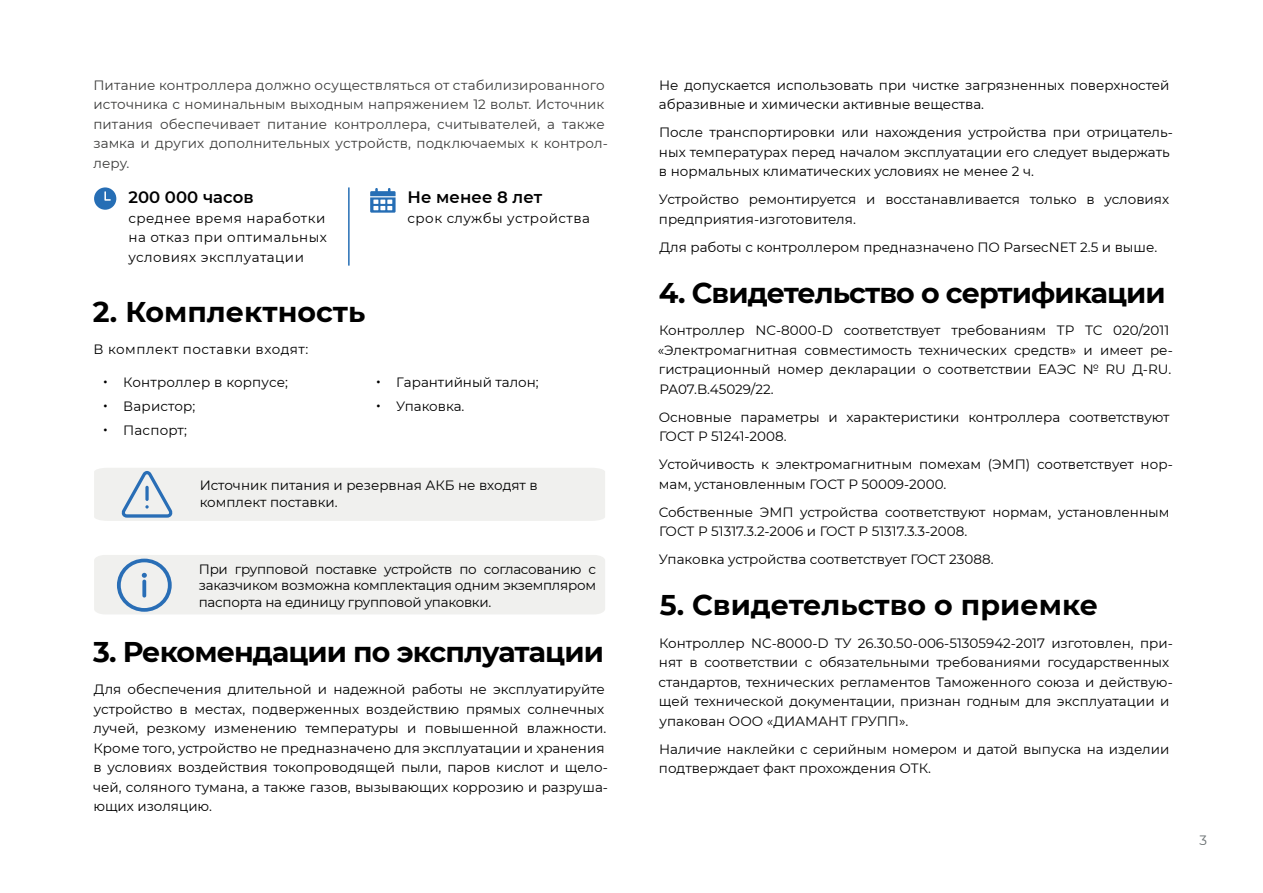
<style>
.page{position:relative;width:1263px;height:893px;background:#fff}
.page>*{position:absolute;margin:0;border:0;box-sizing:border-box;transform-origin:0 0}
.заголовок{font:700 28.5px "Montserrat";letter-spacing:-.03em;color:#000}
.заголовок-2{font:700 28.5px "Montserrat";color:#000}
.t1{font:600 16.5px "Montserrat";letter-spacing:.005em;color:#000}
.текст{font:13.5px/19.5px "Montserrat";color:#000}
.t2{font:13.5px/19.5px "Montserrat";letter-spacing:.005em;color:#3c3c3b}
.текст-2{font:13.5px/19.5px "Montserrat";letter-spacing:.035em;color:#000}
.Заголовок_обложки{font:13.5px "Montserrat";letter-spacing:.035em;color:#000}
.t3{font:13.5px "Montserrat";color:#686e70}
.s1{font-size:18px}
</style>
<div class="page">
<svg style="left:94px;top:187px;width:22px;height:23px"></svg>
<svg style="left:370px;top:188px;width:26px;height:25px"></svg>
<hr style="left:348px;top:187px;width:2px;height:79px;background:#266eb5">
<div style="left:94px;top:468px;width:511px;height:53px;background:#f0f0ee"></div>
<div style="left:94px;top:555px;width:511px;height:59px;background:#f0f0ee"></div>
<p class="t2" style="left:93px;top:75px;width:516px">Питание контроллера должно осуществляться от стабилизированного источника с номинальным выходным напряжением 12 вольт. Источник питания обеспечивает питание контроллера, считывателей, а также замка и других дополнительных устройств, подключаемых к контрол&shy;леру.</p>
<p class="t1" style="left:128px;top:186px;width:127px">200 000 часов</p>
<p class="текст-2" style="left:128px;top:208px;width:200px">среднее время наработки на отказ при оптимальных условиях эксплуатации</p>
<p class="t1" style="left:407px;top:186px;width:136px">Не менее 8 лет</p>
<p class="текст-2" style="left:407px;top:208px;width:184px">срок службы устройства</p>
<p class="заголовок-2" style="left:93px;top:291px;width:274px">2. Комплектность</p>
<p class="Заголовок_обложки" style="left:94px;top:340px;width:216px">В комплект поставки входят:</p>
<p class="текст" style="left:103px;top:372px;width:187px"><span class="s1">•</span> Контроллер в корпусе;</p>
<p class="текст" style="left:103px;top:396px;width:94px"><span class="s1">•</span> Варистор;</p>
<p class="текст" style="left:103px;top:420px;width:86px"><span class="s1">•</span> Паспорт;</p>
<p class="текст" style="left:376px;top:372px;width:164px"><span class="s1">•</span> Гарантийный талон;</p>
<p class="текст" style="left:376px;top:396px;width:90px"><span class="s1">•</span> Упаковка.</p>
<p class="текст" style="left:200px;top:477px;width:340px;line-height:16.2px">Источник питания и резервная АКБ не входят в комплект поставки.</p>
<p class="текст" style="left:199px;top:560px;width:399px;line-height:16.5px;text-align:justify">При групповой поставке устройств по согласованию с заказчиком возможна комплектация одним экземпляром паспорта на единицу групповой упаковки.</p>
<p class="заголовок" style="left:93px;top:631px;width:512px">3. Рекомендации по эксплуатации</p>
<p class="текст" style="left:93px;top:679px;width:516px">Для обеспечения длительной и надежной работы не эксплуатируйте устройство в местах, подверженных воздействию прямых солнечных лучей, резкому изменению температуры и повышенной влажности.<br>Кроме того, устройство не предназначено для эксплуатации и хранения в условиях воздействия токопроводящей пыли, паров кислот и щело&shy;чей, соляного тумана, а также газов, вызывающих коррозию и разруша&shy;ющих изоляцию.</p>
<p class="текст" style="left:659px;top:75px;width:512px">Не допускается использовать при чистке загрязненных поверхностей абразивные и химически активные вещества.</p>
<p class="текст" style="left:659px;top:122px;width:515px">После транспортировки или нахождения устройства при отрицатель&shy;ных температурах перед началом эксплуатации его следует выдержать в нормальных климатических условиях не менее 2 ч.</p>
<p class="текст" style="left:659px;top:189px;width:512px">Устройство ремонтируется и восстанавливается только в условиях предприятия-изготовителя.</p>
<p class="текст" style="left:659px;top:237px;width:499px">Для работы с контроллером предназначено ПО ParsecNET 2.5 и выше.</p>
<p class="заголовок" style="left:659px;top:272px;width:508px">4. Свидетельство о сертификации</p>
<p class="текст" style="left:658px;top:320px;width:516px">Контроллер NC-8000-D соответствует требованиям ТР ТС 020/2011 «Электромагнитная совместимость технических средств» и имеет ре&shy;гистрационный номер декларации о соответствии ЕАЭС № RU Д-RU.<br>PA07.B.45029/22.</p>
<p class="текст" style="left:659px;top:407px;width:512px">Основные параметры и характеристики контроллера соответствуют<br>ГОСТ Р 51241-2008.</p>
<p class="текст" style="left:659px;top:454px;width:515px">Устойчивость к электромагнитным помехам (ЭМП) соответствует нор&shy;мам, установленным ГОСТ Р 50009-2000.</p>
<p class="текст" style="left:659px;top:502px;width:512px">Собственные ЭМП устройства соответствуют нормам, установленным<br>ГОСТ Р 51317.3.2-2006 и ГОСТ Р 51317.3.3-2008.</p>
<p class="текст" style="left:659px;top:549px;width:336px">Упаковка устройства соответствует ГОСТ 23088.</p>
<p class="заголовок-2" style="left:660px;top:585px;width:440px">5. Свидетельство о приемке</p>
<p class="текст" style="left:658px;top:633px;width:516px">Контроллер NC-8000-D ТУ 26.30.50-006-51305942-2017 изготовлен, при&shy;нят в соответствии с обязательными требованиями государственных стандартов, технических регламентов Таможенного союза и действую&shy;щей технической документации, признан годным для эксплуатации и упакован ООО «ДИАМАНТ ГРУПП».</p>
<p class="текст" style="left:659px;top:739px;width:512px">Наличие наклейки с серийным номером и датой выпуска на изделии подтверждает факт прохождения ОТК.</p>
<p class="t3" style="left:1199px;top:831px;width:9px">3</p>
</div>
